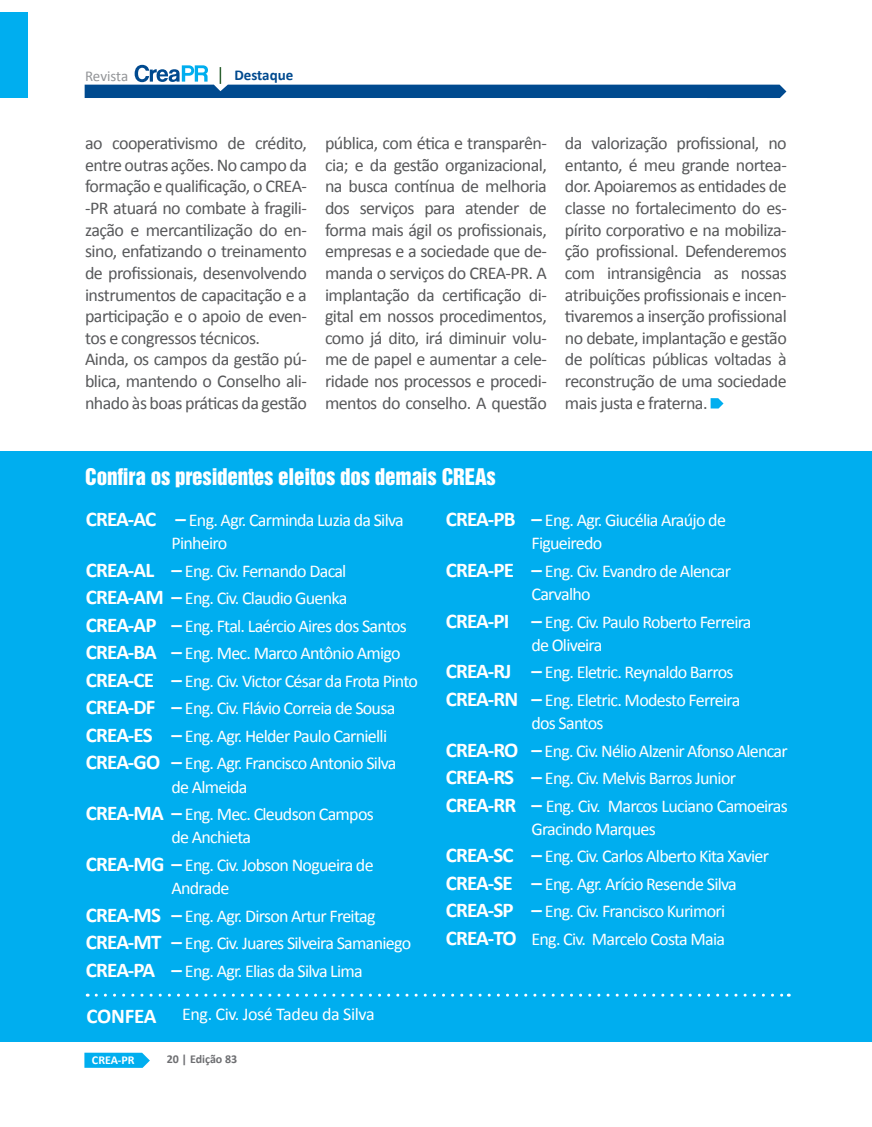
<style>
.page{position:relative;width:872px;height:1127px;background:#fff}
.page>*{position:absolute;margin:0;border:0;box-sizing:border-box;transform-origin:0 0}
.t1{font:21px "Helvetica Inserat";letter-spacing:-.01em;color:#fff}
.t2{font:18px/21.6px "Calibri";letter-spacing:-.03em;color:#58595b;text-align:justify}
.t3{font:18px/27.5px "Calibri";letter-spacing:-.04em;color:#fff}
.t4{font:18px "Calibri";letter-spacing:-.02em;color:#fff}
.t5{font:700 15px "Calibri";color:#004a8f}
.t6{font:15px "Calibri";letter-spacing:-.01em;color:#939598}
.t7{font:700 12px "Calibri";color:#6d6e71}
.t8{font:700 12px "Calibri";color:#fff}
.s1{font-weight:700;font-size:21px}
</style>
<div class="page">
<svg style="left:84px;top:1052px;width:66px;height:16px"></svg>
<div style="left:0;top:13px;width:28px;height:85px;background:#00aeef"></div>
<svg style="left:85px;top:65px;width:701px;height:33px"></svg>
<svg style="left:710px;top:398px;width:13px;height:10px"></svg>
<div style="left:0;top:451px;width:872px;height:590px;background:#00aeef"></div>
<svg style="left:96px;top:993px;width:693px;height:3px"></svg>
<p class="t6" style="left:85px;top:66px;width:45px">Revista</p>
<p class="t5" style="left:234px;top:66px;width:60px">Destaque</p>
<p class="t2" style="left:85px;top:132px;width:223px;text-align:left">ao cooperativismo de crédito, entre outras ações. No campo da formação e qualificação, o CREA--PR atuará no combate à fragili&shy;zação e mercantilização do en&shy;sino, enfatizando o treinamento de profissionais, desenvolvendo instrumentos de capacitação e a participação e o apoio de even&shy;tos e congressos técnicos.<br>Ainda, os campos da gestão pú&shy;blica, mantendo o Conselho ali&shy;nhado às boas práticas da gestão</p>
<p class="t2" style="left:325px;top:132px;width:223px">pública, com ética e transparên&shy;cia; e da gestão organizacional, na busca contínua de melhoria dos serviços para atender de forma mais ágil os profissionais, empresas e a sociedade que de&shy;manda o serviços do CREA-PR. A implantação da certificação di&shy;gital em nossos procedimentos, como já dito, irá diminuir volu&shy;me de papel e aumentar a cele&shy;ridade nos processos e procedi&shy;mentos do conselho. A questão</p>
<p class="t2" style="left:565px;top:132px;width:223px">da valorização profissional, no entanto, é meu grande nortea&shy;dor. Apoiaremos as entidades de classe no fortalecimento do es&shy;pírito corporativo e na mobiliza&shy;ção profissional. Defenderemos com intransigência as nossas atribuições profissionais e incen&shy;tivaremos a inserção profissional no debate, implantação e gestão de políticas públicas voltadas à reconstrução de uma sociedade mais justa e fraterna.</p>
<p class="t1" style="left:85px;top:464px;width:412px">Confira os presidentes eleitos dos demais CREAs</p>
<p class="t3" style="left:171px;top:508px;width:234px;line-height:23.2px;text-indent:-85px"><span class="s1">CREA-AC –</span> Eng. Agr. Carminda Luzia da Silva<br>Pinheiro</p>
<p class="t3" style="left:86px;top:556px;width:334px"><span class="s1">CREA-AL –</span> Eng. Civ. Fernando Dacal <span class="s1">CREA-AM –</span> Eng. Civ. Claudio Guenka <span class="s1">CREA-AP –</span> Eng. Ftal. Laércio Aires dos Santos <span class="s1">CREA-BA –</span> Eng. Mec. Marco Antônio Amigo <span class="s1">CREA-CE –</span> Eng. Civ. Victor César da Frota Pinto <span class="s1">CREA-DF –</span> Eng. Civ. Flávio Correia de Sousa <span class="s1">CREA-ES –</span> Eng. Agr. Helder Paulo Carnielli <span class="s1">CREA-GO –</span> Eng. Agr. Francisco Antonio Silva</p>
<p class="t3" style="left:86px;top:772px;width:289px;text-indent:86px">de Almeida<br><span class="s1">CREA-MA –</span> Eng. Mec. Cleudson Campos</p>
<p class="t3" style="left:86px;top:823px;width:289px;text-indent:86px">de Anchieta<br><span class="s1">CREA-MG –</span> Eng. Civ. Jobson Nogueira de</p>
<p class="t3" style="left:86px;top:873px;width:327px;text-indent:86px">Andrade<br><span class="s1">CREA-MS –</span> Eng. Agr. Dirson Artur Freitag <span class="s1">CREA-MT –</span> Eng. Civ. Juares Silveira Samaniego <span class="s1">CREA-PA –</span> Eng. Agr. Elias da Silva Lima</p>
<p class="t3" style="left:531px;top:508px;width:196px;line-height:23.2px;text-indent:-86px"><span class="s1">CREA-PB –</span> Eng. Agr. Giucélia Araújo de<br>Figueiredo</p>
<p class="t3" style="left:531px;top:558px;width:201px;line-height:23.2px;text-indent:-86px"><span class="s1">CREA-PE –</span> Eng. Civ. Evandro de Alencar<br>Carvalho</p>
<p class="t3" style="left:531px;top:609px;width:222px;line-height:23.2px;text-indent:-86px"><span class="s1">CREA-PI –</span> Eng. Civ. Paulo Roberto Ferreira de Oliveira</p>
<p class="t3" style="left:446px;top:658px;width:296px"><span class="s1">CREA-RJ –</span> Eng. Eletric. Reynaldo Barros<br><span class="s1">CREA-RN –</span> Eng. Eletric. Modesto Ferreira</p>
<p class="t3" style="left:446px;top:708px;width:343px;text-indent:86px">dos Santos<br><span class="s1">CREA-RO –</span> Eng. Civ. Nélio Alzenir Afonso Alencar <span class="s1">CREA-RS –</span> Eng. Civ. Melvis Barros Junior <span class="s1">CREA-RR –</span> Eng. Civ. Marcos Luciano Camoeiras</p>
<p class="t3" style="left:446px;top:814px;width:325px;text-indent:85px">Gracindo Marques<br><span class="s1">CREA-SC –</span> Eng. Civ. Carlos Alberto Kita Xavier <span class="s1">CREA-SE –</span> Eng. Agr. Arício Resende Silva <span class="s1">CREA-SP –</span> Eng. Civ. Francisco Kurimori <span class="s1">CREA-TO</span> Eng. Civ. Marcelo Costa Maia</p>
<p class="t4" style="left:86px;top:1003px;width:290px"><span class="s1">CONFEA</span> Eng. Civ. José Tadeu da Silva</p>
<p class="t8" style="left:92px;top:1053px;width:44px">CREA-PR</p>
<p class="t7" style="left:167px;top:1052px;width:72px">20 | Edição 83</p>
</div>
